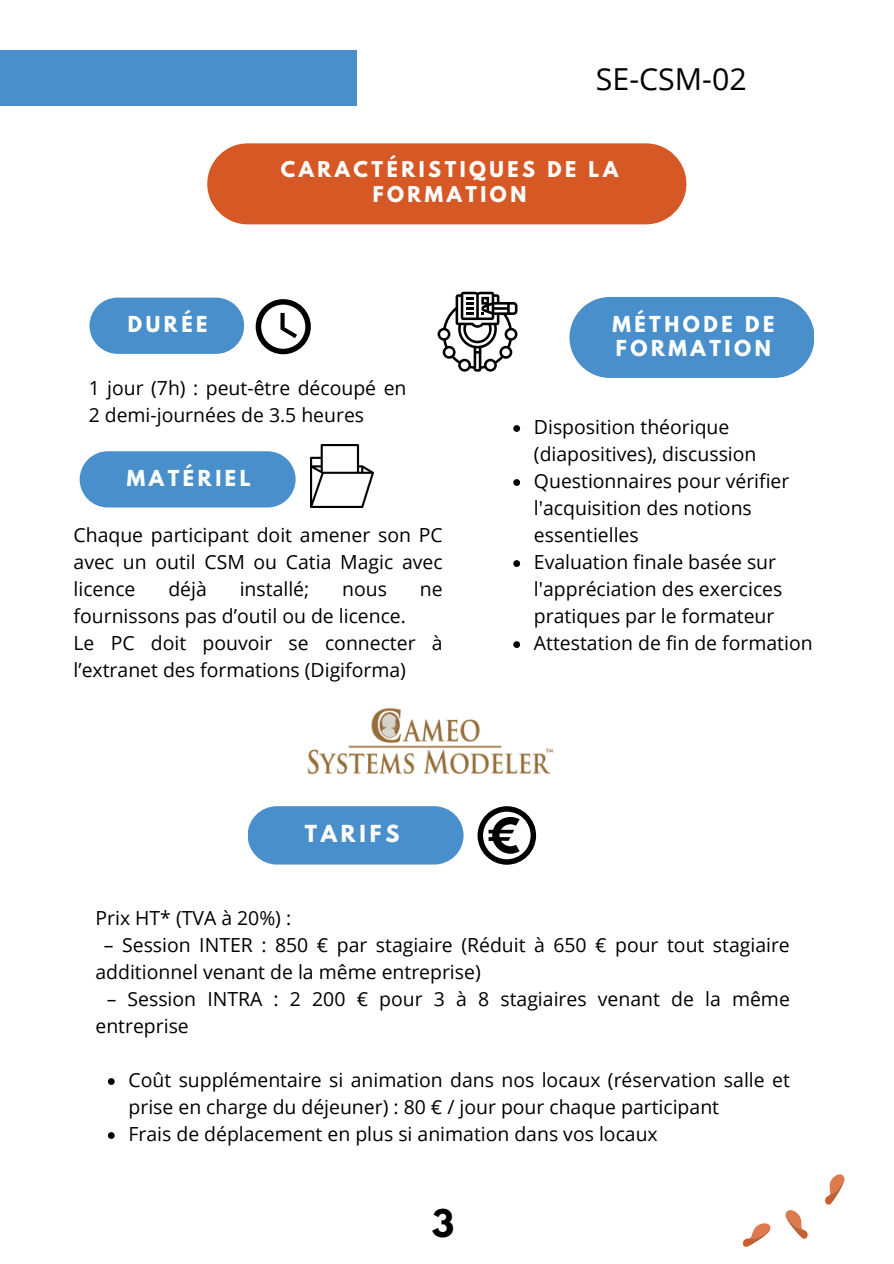
<style>
.page{position:relative;width:894px;height:1264px;background:#fff}
.page>*{position:absolute;margin:0;border:0;box-sizing:border-box;transform-origin:0 0}
.t1{font:700 33.75px "League Spartan";color:#000}
.t2{font:30.3px "Open Sans";color:#000}
.t3{font:700 20.85px "League Spartan";letter-spacing:.18em;color:#fff}
.t4{font:700 19.5px/24.8px "League Spartan";letter-spacing:.18em;color:#fff}
.t5{font:19.35px/27px "Open Sans";color:#000}
.t6{font:700 19.35px/24.8px "League Spartan";letter-spacing:.18em;color:#fff;text-align:center}
</style>
<div class="page">
<svg style="left:743px;top:1223px;width:27px;height:24px"></svg>
<svg style="left:825px;top:1174px;width:19px;height:30px"></svg>
<svg style="left:785px;top:1210px;width:22px;height:28px"></svg>
<div style="left:0;top:50px;width:356px;height:56px;background:#488fcb"></div>
<div style="left:247px;top:806px;width:216px;height:58px;background:#488fcb;border-radius:29px"></div>
<svg style="left:108px;top:1078px;width:7px;height:6px"></svg>
<svg style="left:108px;top:1132px;width:7px;height:6px"></svg>
<div style="left:207px;top:143px;width:479px;height:81px;background:#d65925;border-radius:40px"></div>
<div style="left:89px;top:297px;width:155px;height:57px;background:#488fcb;border-radius:28px"></div>
<svg style="left:255px;top:299px;width:56px;height:55px"></svg>
<svg style="left:569px;top:297px;width:245px;height:81px;background:#5596ce"></svg>
<svg style="left:437px;top:292px;width:80px;height:79px"></svg>
<svg style="left:513px;top:425px;width:7px;height:7px"></svg>
<svg style="left:513px;top:479px;width:7px;height:7px"></svg>
<svg style="left:513px;top:560px;width:7px;height:7px"></svg>
<svg style="left:513px;top:641px;width:7px;height:7px"></svg>
<div style="left:80px;top:451px;width:215px;height:56px;background:#488fcb;border-radius:28px"></div>
<img style="left:310px;top:445px;width:63px;height:63px">
<img style="left:307px;top:707px;width:247px;height:68px">
<svg style="left:477px;top:806px;width:59px;height:58px"></svg>
<p class="t2" style="left:595px;top:57px;width:152px">SE-CSM-02</p>
<p class="t4" style="left:128px;top:314px;width:81px">DURÉE</p>
<p class="t6" style="left:281px;top:159px;width:339px">CARACTÉRISTIQUES DE LA<br>FORMATION</p>
<p class="t4" style="left:612px;top:314px;width:163px">MÉTHODE DE<br>FORMATION</p>
<p class="t5" style="left:89px;top:373px;width:319px">1 jour (7h) : peut-être découpé en<br>2 demi-journées de 3.5 heures</p>
<p class="t4" style="left:127px;top:468px;width:125px">MATÉRIEL</p>
<p class="t5" style="left:74px;top:520px;width:370px;text-align:justify">Chaque participant doit amener son PC avec un outil CSM ou Catia Magic avec licence</p>
<p class="t5" style="left:168px;top:574px;width:40px">déjà</p>
<p class="t5" style="left:240px;top:574px;width:71px">installé;</p>
<p class="t5" style="left:342px;top:574px;width:46px">nous</p>
<p class="t5" style="left:420px;top:574px;width:24px">ne</p>
<p class="t5" style="left:74px;top:601px;width:334px">fournissons pas d’outil ou de licence.</p>
<p class="t5" style="left:74px;top:628px;width:370px">Le PC doit pouvoir se connecter à l’extranet des formations (Digiforma)</p>
<h1 class="t3" style="left:304px;top:823px;width:96px">TARIFS</h1>
<p class="t5" style="left:534px;top:413px;width:224px">Disposition théorique (diapositives), discussion</p>
<h2 class="t5" style="left:534px;top:467px;width:257px">Questionnaires pour vérifier l'acquisition des notions essentielles</h2>
<p class="t5" style="left:534px;top:548px;width:250px">Evaluation finale basée sur l'appréciation des exercices pratiques par le formateur</p>
<p class="t5" style="left:534px;top:629px;width:280px">Attestation de fin de formation</p>
<h2 class="t5" style="left:95px;top:904px;width:197px">Prix HT* (TVA à 20%) :</h2>
<p class="t5" style="left:95px;top:931px;width:695px;text-indent:8px">– Session INTER : 850 € par stagiaire (Réduit à 650 € pour tout stagiaire additionnel venant de la même entreprise)</p>
<h2 class="t5" style="left:95px;top:985px;width:695px;text-indent:11px">– Session INTRA : 2 200 € pour 3 à 8 stagiaires venant de la même entreprise</h2>
<h2 class="t5" style="left:128px;top:1066px;width:662px">Coût supplémentaire si animation dans nos locaux (réservation salle et prise en charge du déjeuner) : 80 € / jour pour chaque participant</h2>
<p class="t5" style="left:128px;top:1120px;width:530px">Frais de déplacement en plus si animation dans vos locaux</p>
<p class="t1" style="left:432px;top:1206px;width:24px">3</p>
</div>
